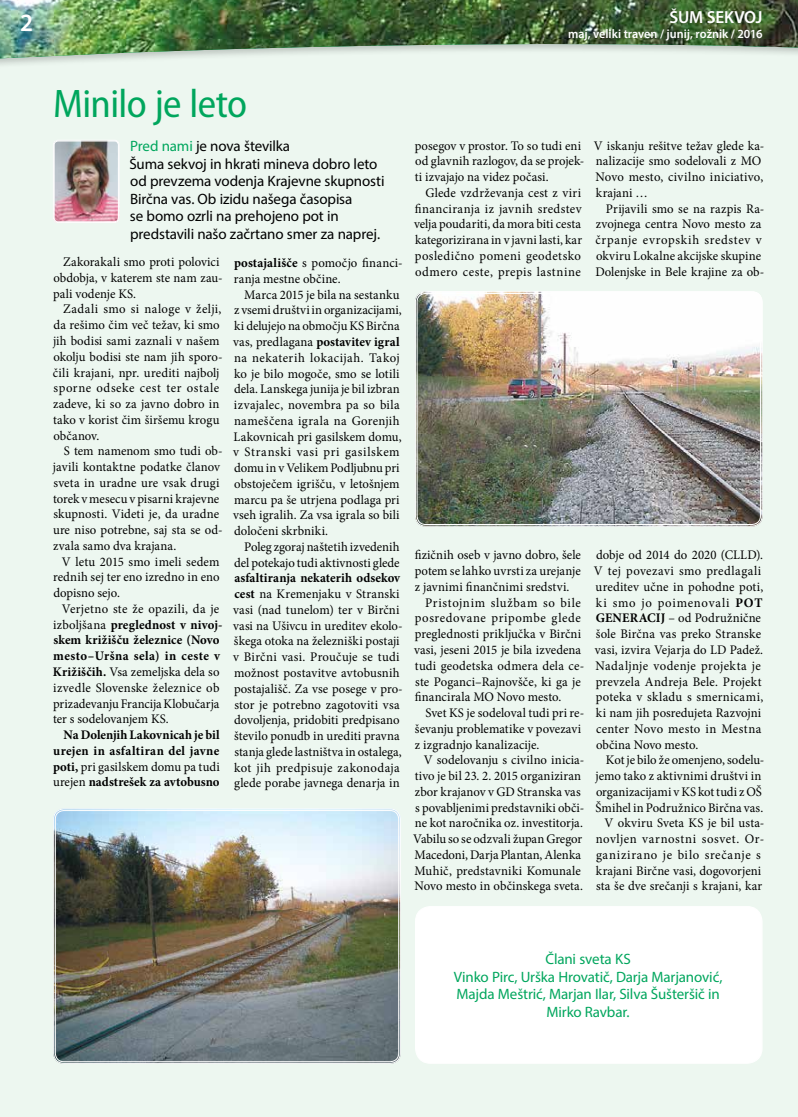
<style>
.page{position:relative;width:798px;height:1117px;background:#fff}
.page>*{position:absolute;margin:0;border:0;box-sizing:border-box;transform-origin:0 0}
.t1{font:semi-condensed 40px "Myriad Pro";letter-spacing:-.015em;color:#00a65d}
.t2{font:600 25px "Myriad Pro";color:#fff}
.t3{font:600 17.5px "Myriad Pro";letter-spacing:-.01em;color:#fff}
.t4{font:15px/17.5px "Myriad Pro";letter-spacing:-.005em;color:#000}
.t5{font:15px/17.5px "Myriad Pro";letter-spacing:-.01em;color:#00a65d;text-align:center}
.t6{font:13.12px/15.8px "Minion Pro";letter-spacing:.01em;color:#000}
.t7{font:700 13.12px/15.8px "Minion Pro";letter-spacing:.015em;color:#000;text-align:justify}
.t8{font:13.12px "Minion Pro";letter-spacing:.045em;color:#000}
.t9{font:13.12px "Minion Pro";letter-spacing:.05em;color:#000}
.t10{font:600 12.5px "Myriad Pro";color:#fff}
.s1{color:#00a65d}
.s2{font-weight:700}
.s3{font-weight:400}
</style>
<div class="page">
<div style="left:0;top:94px;width:797px;height:1022px;background:#edf7f0"></div>
<div style="left:0;top:76px;width:797px;height:18px;background:#edf7f0"></div>
<img style="left:0;top:0;width:797px;height:76px">
<img style="left:53px;top:140px;width:66px;height:83px">
<div style="left:53px;top:140px;width:66px;height:83px;border:1px solid #fff;border-radius:5px"></div>
<div style="left:54px;top:141px;width:64px;height:81px;border:1px solid #fff;border-radius:4px"></div>
<img style="left:53px;top:808px;width:347px;height:255px">
<div style="left:53px;top:808px;width:347px;height:255px;border:1px solid #fff;border-radius:10px"></div>
<div style="left:55px;top:810px;width:344px;height:251px;border:1px solid #fff;border-radius:9px"></div>
<img style="left:415px;top:291px;width:347px;height:235px">
<div style="left:415px;top:291px;width:347px;height:235px;border:1px solid #fff;border-radius:10px"></div>
<div style="left:416px;top:293px;width:344px;height:232px;border:1px solid #fff;border-radius:9px"></div>
<div style="left:415px;top:906px;width:346px;height:156px;background:#fff;border-radius:15px"></div>
<div style="left:415px;top:905px;width:347px;height:158px;border:1px solid #fff;border-radius:15px"></div>
<div style="left:417px;top:908px;width:342px;height:153px;border:1px solid #fff;border-radius:13px"></div>
<h2 class="t2" style="left:20px;top:6px;width:14px">2</h2>
<h3 class="t3" style="left:669px;top:6px;width:94px">ŠUM SEKVOJ</h3>
<p class="t10" style="left:567px;top:26px;width:196px">maj, veliki traven / junij, rožnik / 2016</p>
<h1 class="t1" style="left:53px;top:79px;width:195px">Minilo je leto</h1>
<p class="t4" style="left:129px;top:137px;width:256px"><span class="s1">Pred nami</span> je nova številka<br>Šuma sekvoj in hkrati mineva dobro leto od prevzema vodenja Krajevne skupnosti Birčna vas. Ob izidu našega časopisa<br>se bomo ozrli na prehojeno pot in predstavili našo začrtano smer za naprej.</p>
<p class="t6" style="left:53px;top:254px;width:171px;text-indent:10px">Zakorakali smo proti polovici obdobja, v katerem ste nam zau&shy;pali vodenje KS.</p>
<p class="t6" style="left:53px;top:301px;width:171px;text-indent:10px">Zadali smo si naloge v želji, da rešimo čim več težav, ki smo jih bodisi sami zaznali v našem okolju bodisi ste nam jih sporo&shy;čili krajani, npr. urediti najbolj sporne odseke cest ter ostale zadeve, ki so za javno dobro in tako v korist čim širšemu krogu občanov.</p>
<p class="t6" style="left:53px;top:443px;width:171px;text-indent:11px">S tem namenom smo tudi ob&shy;javili kontaktne podatke članov sveta in uradne ure vsak drugi torek v mesecu v pisarni krajevne skupnosti. Videti je, da uradne ure niso potrebne, saj sta se od&shy;zvala samo dva krajana.</p>
<p class="t6" style="left:53px;top:553px;width:168px;text-align:justify;text-indent:9px">V letu 2015 smo imeli sedem rednih sej ter eno izredno in eno dopisno sejo.</p>
<p class="t6" style="left:53px;top:600px;width:171px;text-indent:9px">Verjetno ste že opazili, da je izboljšana <span class="s2">preglednost v nivoj&shy;skem križišču železnice (Novo mesto–Uršna sela) in ceste v<br>Križiščih.</span> Vsa zemeljska dela so izvedle Slovenske železnice ob prizadevanju Francija Klobučarja ter s sodelovanjem KS.</p>
<p class="t7" style="left:53px;top:726px;width:168px;text-indent:11px">Na Dolenjih Lakovnicah je bil urejen in asfaltiran del javne poti, <span class="s3">pri gasilskem domu pa tudi urejen</span> nadstrešek za avtobusno</p>
<p class="t6" style="left:234px;top:255px;width:170px"><span class="s2">postajališče</span> s pomočjo financi&shy;ranja mestne občine.</p>
<p class="t6" style="left:233px;top:286px;width:170px;text-indent:11px">Marca 2015 je bila na sestanku z vsemi društvi in organizacijami, ki delujejo na območju KS Birčna vas, predlagana <span class="s2">postavitev igral </span>na nekaterih lokacijah. Takoj ko je bilo mogoče, smo se lotili dela. Lanskega junija je bil izbran izvajalec, novembra pa so bila nameščena igrala na Gorenjih<br>Lakovnicah pri gasilskem domu, v Stranski vasi pri gasilskem domu in v Velikem Podljubnu pri obstoječem igrišču, v letošnjem marcu pa še utrjena podlaga pri vseh igralih. Za vsa igrala so bili določeni skrbniki.</p>
<p class="t6" style="left:234px;top:538px;width:167px;text-align:right">Poleg zgoraj naštetih izvedenih del potekajo tudi aktivnosti glede</p>
<p class="t6" style="left:233px;top:570px;width:171px"><span class="s2">asfaltiranja nekaterih odsekov cest</span> na Kremenjaku v Stranski vasi (nad tunelom) ter v Birčni vasi na Ušivcu in ureditev ekolo&shy;škega otoka na železniški postaji v Birčni vasi. Proučuje se tudi možnost postavitve avtobusnih postajališč. Za vse posege v pro&shy;stor je potrebno zagotoviti vsa dovoljenja, pridobiti predpisano število ponudb in urediti pravna stanja glede lastništva in ostalega, kot jih predpisuje zakonodaja glede porabe javnega denarja in</p>
<p class="t6" style="left:414px;top:138px;width:171px">posegov v prostor. To so tudi eni od glavnih razlogov, da se projek&shy;ti izvajajo na videz počasi.</p>
<p class="t6" style="left:414px;top:185px;width:169px;text-align:justify;text-indent:11px">Glede vzdrževanja cest z viri financiranja iz javnih sredstev velja poudariti, da mora biti cesta kategorizirana in v javni lasti, kar posledično pomeni geodetsko odmero ceste, prepis lastnine</p>
<p class="t6" style="left:593px;top:137px;width:172px">V iskanju rešitve težav glede ka&shy;nalizacije smo sodelovali z MO<br>Novo mesto, civilno iniciativo, krajani …</p>
<p class="t6" style="left:595px;top:200px;width:170px;text-indent:11px">Prijavili smo se na razpis Ra&shy;zvojnega centra Novo mesto za črpanje evropskih sredstev v okviru Lokalne akcijske skupine<br>Dolenjske in Bele krajine za ob-</p>
<p class="t6" style="left:414px;top:547px;width:167px">fizičnih oseb v javno dobro, šele</p>
<p class="t6" style="left:414px;top:563px;width:167px">potem se lahko uvrsti za urejanje</p>
<p class="t6" style="left:415px;top:578px;width:156px">z javnimi finančnimi sredstvi.</p>
<p class="t9" style="left:425px;top:593px;width:157px">Pristojnim službam so bile</p>
<p class="t8" style="left:414px;top:609px;width:167px">posredovane pripombe glede</p>
<p class="t6" style="left:414px;top:626px;width:168px">preglednosti priključka v Birčni</p>
<p class="t6" style="left:414px;top:641px;width:168px">vasi, jeseni 2015 je bila izvedena</p>
<p class="t6" style="left:414px;top:657px;width:171px">tudi geodetska odmera dela ce-</p>
<p class="t6" style="left:415px;top:673px;width:167px">ste Poganci–Rajnovšče, ki ga je</p>
<p class="t6" style="left:414px;top:689px;width:148px">financirala MO Novo mesto.</p>
<p class="t6" style="left:425px;top:704px;width:160px">Svet KS je sodeloval tudi pri re-</p>
<p class="t6" style="left:414px;top:720px;width:168px">ševanju problematike v povezavi</p>
<p class="t6" style="left:415px;top:736px;width:126px">z izgradnjo kanalizacije.</p>
<p class="t6" style="left:423px;top:752px;width:162px">V sodelovanju s civilno inicia-</p>
<p class="t6" style="left:414px;top:767px;width:168px">tivo je bil 23. 2. 2015 organiziran</p>
<p class="t6" style="left:415px;top:783px;width:167px">zbor krajanov v GD Stranska vas</p>
<p class="t6" style="left:415px;top:799px;width:170px">s povabljenimi predstavniki obči-</p>
<p class="t6" style="left:414px;top:815px;width:170px">ne kot naročnika oz. investitorja.</p>
<p class="t6" style="left:413px;top:830px;width:170px">Vabilu so se odzvali župan Gregor</p>
<p class="t6" style="left:414px;top:846px;width:168px">Macedoni, Darja Plantan, Alenka</p>
<p class="t6" style="left:414px;top:862px;width:168px">Muhič, predstavniki Komunale</p>
<p class="t6" style="left:414px;top:878px;width:170px">Novo mesto in občinskega sveta.</p>
<p class="t6" style="left:593px;top:547px;width:171px">dobje od 2014 do 2020 (CLLD).<br>V tej povezavi smo predlagali ureditev učne in pohodne poti, ki smo jo poimenovali <span class="s2">POT<br>GENERACIJ</span> – od Podružnične šole Birčna vas preko Stranske vasi, izvira Vejarja do LD Padež.<br>Nadaljnje vodenje projekta je prevzela Andreja Bele. Projekt poteka v skladu s smernicami, ki nam jih posredujeta Razvojni center Novo mesto in Mestna občina Novo mesto.</p>
<p class="t6" style="left:595px;top:752px;width:170px;text-align:right">Kot je bilo že omenjeno, sodelu&shy;jemo tako z aktivnimi društvi in organizacijami v KS kot tudi z OŠ<br>Šmihel in Podružnico Birčna vas.<br>V okviru Sveta KS je bil usta&shy;novljen varnostni sosvet. Or&shy;ganizirano je bilo srečanje s krajani Birčne vasi, dogovorjeni sta še dve srečanji s krajani, kar</p>
<p class="t5" style="left:453px;top:950px;width:270px">Člani sveta KS<br>Vinko Pirc, Urška Hrovatič, Darja Marjanović,<br>Majda Meštrić, Marjan Ilar, Silva Šušteršič in<br>Mirko Ravbar.</p>
</div>
